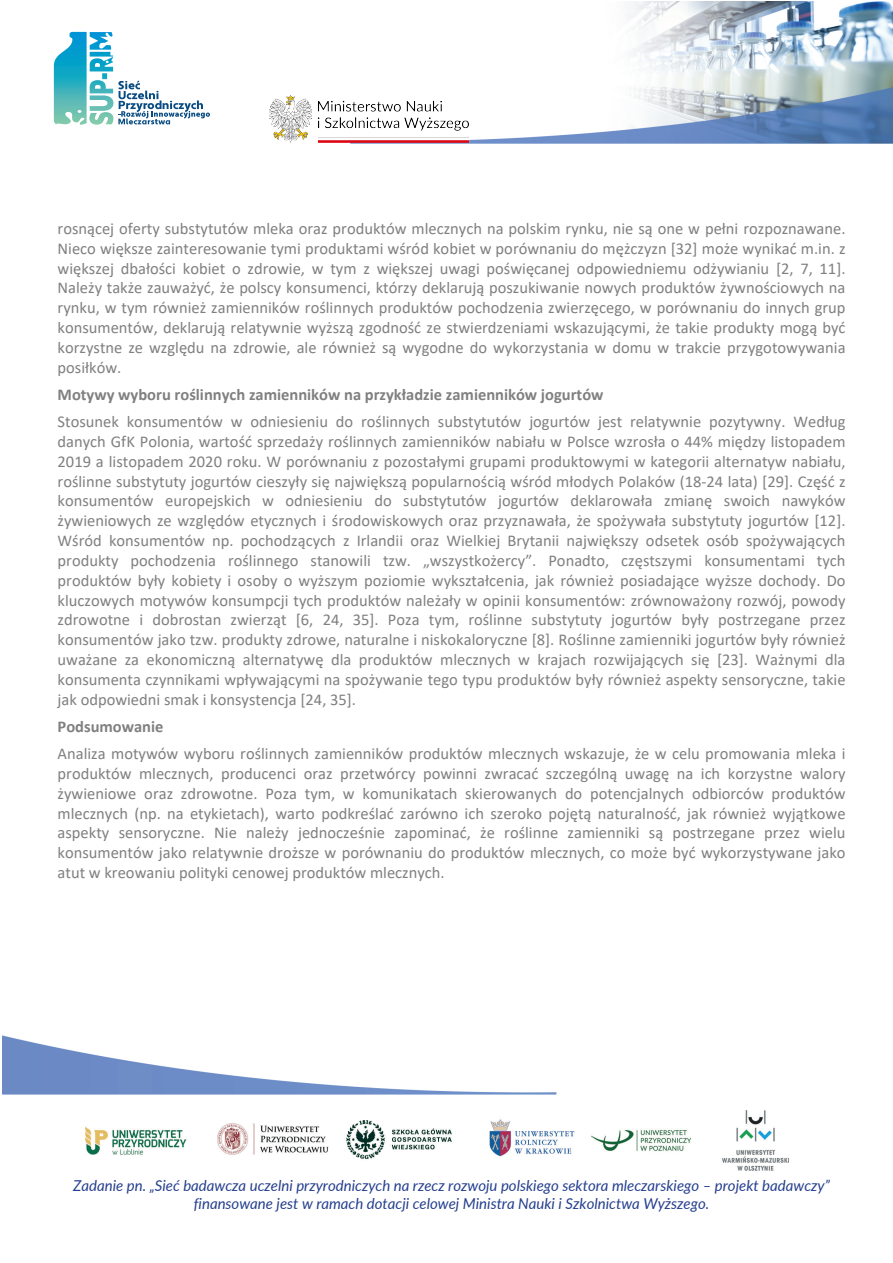
<style>
.page{position:relative;width:893px;height:1263px;background:#fff}
.page>*{position:absolute;margin:0;border:0;box-sizing:border-box;transform-origin:0 0}
.t1{font:16.5px/19.8px "Calibri";color:#808080;text-align:justify}
.t2{font:700 16.5px "Calibri";color:#808080}
.t3{font:italic 15px/18px "Lato";color:#253f8e;text-align:center}
</style>
<div class="page">
<img style="left:3px;top:1px;width:890px;height:1170px">
<svg style="left:54px;top:32px;width:156px;height:93px"></svg>
<img style="left:85px;top:1110px;width:704px;height:60px">
<img style="left:259px;top:85px;width:220px;height:69px">
<p class="t1" style="left:58px;top:218px;width:789px">rosnącej oferty substytutów mleka oraz produktów mlecznych na polskim rynku, nie są one w pełni rozpoznawane.<br>Nieco większe zainteresowanie tymi produktami wśród kobiet w porównaniu do mężczyzn [32] może wynikać m.in. z większej dbałości kobiet o zdrowie, w tym z większej uwagi poświęcanej odpowiedniemu odżywianiu [2, 7, 11].<br>Należy także zauważyć, że polscy konsumenci, którzy deklarują poszukiwanie nowych produktów żywnościowych na rynku, w tym również zamienników roślinnych produktów pochodzenia zwierzęcego, w porównaniu do innych grup konsumentów, deklarują relatywnie wyższą zgodność ze stwierdzeniami wskazującymi, że takie produkty mogą być korzystne ze względu na zdrowie, ale również są wygodne do wykorzystania w domu w trakcie przygotowywania posiłków.</p>
<p class="t2" style="left:58px;top:383px;width:547px">Motywy wyboru roślinnych zamienników na przykładzie zamienników jogurtów</p>
<p class="t1" style="left:58px;top:411px;width:789px">Stosunek konsumentów w odniesieniu do roślinnych substytutów jogurtów jest relatywnie pozytywny. Według danych GfK Polonia, wartość sprzedaży roślinnych zamienników nabiału w Polsce wzrosła o 44% między listopadem 2019 a listopadem 2020 roku. W porównaniu z pozostałymi grupami produktowymi w kategorii alternatyw nabiału, roślinne substytuty jogurtów cieszyły się największą popularnością wśród młodych Polaków (18-24 lata) [29]. Część z konsumentów europejskich w odniesieniu do substytutów jogurtów deklarowała zmianę swoich nawyków żywieniowych ze względów etycznych i środowiskowych oraz przyznawała, że spożywała substytuty jogurtów [12].<br>Wśród konsumentów np. pochodzących z Irlandii oraz Wielkiej Brytanii największy odsetek osób spożywających produkty pochodzenia roślinnego stanowili tzw. „wszystkożercy”. Ponadto, częstszymi konsumentami tych produktów były kobiety i osoby o wyższym poziomie wykształcenia, jak również posiadające wyższe dochody. Do kluczowych motywów konsumpcji tych produktów należały w opinii konsumentów: zrównoważony rozwój, powody zdrowotne i dobrostan zwierząt [6, 24, 35]. Poza tym, roślinne substytuty jogurtów były postrzegane przez konsumentów jako tzw. produkty zdrowe, naturalne i niskokaloryczne [8]. Roślinne zamienniki jogurtów były również uważane za ekonomiczną alternatywę dla produktów mlecznych w krajach rozwijających się [23]. Ważnymi dla konsumenta czynnikami wpływającymi na spożywanie tego typu produktów były również aspekty sensoryczne, takie jak odpowiedni smak i konsystencja [24, 35].</p>
<p class="t2" style="left:58px;top:715px;width:107px">Podsumowanie</p>
<p class="t1" style="left:58px;top:743px;width:789px">Analiza motywów wyboru roślinnych zamienników produktów mlecznych wskazuje, że w celu promowania mleka i produktów mlecznych, producenci oraz przetwórcy powinni zwracać szczególną uwagę na ich korzystne walory żywieniowe oraz zdrowotne. Poza tym, w komunikatach skierowanych do potencjalnych odbiorców produktów mlecznych (np. na etykietach), warto podkreślać zarówno ich szeroko pojętą naturalność, jak również wyjątkowe aspekty sensoryczne. Nie należy jednocześnie zapominać, że roślinne zamienniki są postrzegane przez wielu konsumentów jako relatywnie droższe w porównaniu do produktów mlecznych, co może być wykorzystywane jako atut w kreowaniu polityki cenowej produktów mlecznych.</p>
<p class="t3" style="left:73px;top:1176px;width:758px">Zadanie pn. „Sieć badawcza uczelni przyrodniczych na rzecz rozwoju polskiego sektora mleczarskiego – projekt badawczy” finansowane jest w ramach dotacji celowej Ministra Nauki i Szkolnictwa Wyższego.</p>
</div>
